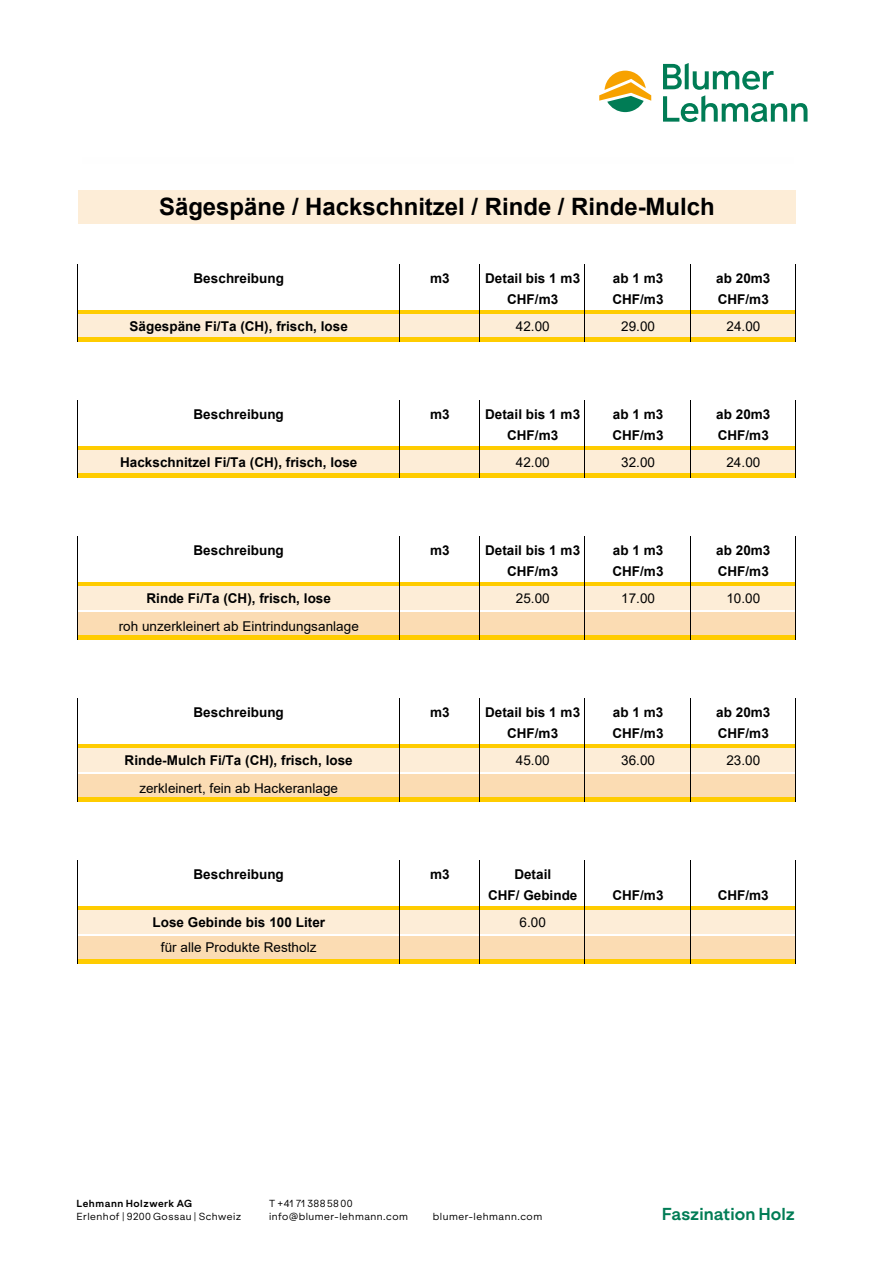
<style>
.page{position:relative;width:893px;height:1263px;background:#fff}
.page>*{position:absolute;margin:0;border:0;box-sizing:border-box;transform-origin:0 0}
.t1{font:700 24px "Arial";color:#000}
.t2{font:700 16.5px "ES Klarheit Grotesk";color:#007c55}
.t3{font:700 13.5px/20.5px "Arial";color:#000;text-align:center}
.t4{font:13.5px "Arial";letter-spacing:.005em;color:#000}
.t5{font:9.75px/13.5px "ES Klarheit Grotesk";letter-spacing:.05em;color:#000}
.t6{font:700 9.75px "ES Klarheit Grotesk";letter-spacing:.055em;color:#000}
</style>
<div class="page">
<div style="left:78px;top:190px;width:718px;height:34px;background:#fdedd7"></div>
<div style="left:78px;top:310px;width:718px;height:5px;background:#fc0"></div>
<div style="left:78px;top:315px;width:718px;height:23px;background:#fdedd7"></div>
<div style="left:78px;top:337px;width:718px;height:5px;background:#fc0"></div>
<div style="left:78px;top:446px;width:718px;height:5px;background:#fc0"></div>
<div style="left:78px;top:451px;width:718px;height:23px;background:#fdedd7"></div>
<hr style="left:78px;top:474px;width:718px;height:4px;background:#fc0">
<div style="left:78px;top:582px;width:718px;height:5px;background:#fc0"></div>
<div style="left:78px;top:587px;width:718px;height:23px;background:#fdedd7"></div>
<div style="left:78px;top:613px;width:718px;height:23px;background:#fbdcb3"></div>
<div style="left:78px;top:635px;width:718px;height:5px;background:#fc0"></div>
<div style="left:78px;top:744px;width:718px;height:5px;background:#fc0"></div>
<div style="left:78px;top:749px;width:718px;height:23px;background:#fdedd7"></div>
<div style="left:78px;top:774px;width:718px;height:23px;background:#fbdcb3"></div>
<div style="left:78px;top:797px;width:718px;height:5px;background:#fc0"></div>
<div style="left:78px;top:906px;width:718px;height:5px;background:#fc0"></div>
<div style="left:78px;top:910px;width:718px;height:23px;background:#fdedd7"></div>
<div style="left:78px;top:936px;width:718px;height:23px;background:#fbdcb3"></div>
<div style="left:78px;top:959px;width:718px;height:5px;background:#fc0"></div>
<hr style="left:77px;top:265px;width:1px;height:77px;background:#000">
<hr style="left:399px;top:265px;width:1px;height:77px;background:#000">
<hr style="left:479px;top:265px;width:1px;height:77px;background:#000">
<hr style="left:585px;top:265px;width:1px;height:77px;background:#000">
<hr style="left:690px;top:265px;width:1px;height:77px;background:#000">
<hr style="left:795px;top:265px;width:1px;height:77px;background:#000">
<hr style="left:77px;top:401px;width:1px;height:77px;background:#000">
<hr style="left:399px;top:401px;width:1px;height:77px;background:#000">
<hr style="left:479px;top:401px;width:1px;height:77px;background:#000">
<hr style="left:585px;top:401px;width:1px;height:77px;background:#000">
<hr style="left:690px;top:401px;width:1px;height:77px;background:#000">
<hr style="left:795px;top:401px;width:1px;height:77px;background:#000">
<hr style="left:77px;top:537px;width:1px;height:103px;background:#000">
<hr style="left:399px;top:537px;width:1px;height:103px;background:#000">
<hr style="left:479px;top:537px;width:1px;height:103px;background:#000">
<hr style="left:585px;top:537px;width:1px;height:103px;background:#000">
<hr style="left:690px;top:537px;width:1px;height:103px;background:#000">
<hr style="left:795px;top:537px;width:1px;height:103px;background:#000">
<hr style="left:77px;top:699px;width:1px;height:103px;background:#000">
<hr style="left:399px;top:699px;width:1px;height:103px;background:#000">
<hr style="left:479px;top:699px;width:1px;height:103px;background:#000">
<hr style="left:585px;top:699px;width:1px;height:103px;background:#000">
<hr style="left:690px;top:699px;width:1px;height:103px;background:#000">
<hr style="left:795px;top:699px;width:1px;height:103px;background:#000">
<hr style="left:77px;top:860px;width:1px;height:104px;background:#000">
<hr style="left:399px;top:860px;width:1px;height:104px;background:#000">
<hr style="left:479px;top:860px;width:1px;height:104px;background:#000">
<hr style="left:585px;top:860px;width:1px;height:104px;background:#000">
<hr style="left:690px;top:860px;width:1px;height:104px;background:#000">
<hr style="left:795px;top:860px;width:1px;height:104px;background:#000">
<svg style="left:599px;top:71px;width:52px;height:41px"></svg>
<svg style="left:663px;top:63px;width:144px;height:59px"></svg>
<h1 class="t1" style="left:159px;top:190px;width:557px">Sägespäne / Hackschnitzel / Rinde / Rinde-Mulch</h1>
<p class="t3" style="left:194px;top:268px;width:92px">Beschreibung</p>
<p class="t3" style="left:430px;top:268px;width:21px">m3</p>
<p class="t3" style="left:485px;top:268px;width:96px">Detail bis 1 m3</p>
<p class="t3" style="left:613px;top:268px;width:52px">ab 1 m3</p>
<p class="t3" style="left:716px;top:268px;width:56px">ab 20m3</p>
<p class="t3" style="left:507px;top:289px;width:53px">CHF/m3</p>
<p class="t3" style="left:612px;top:289px;width:53px">CHF/m3</p>
<p class="t3" style="left:718px;top:289px;width:53px">CHF/m3</p>
<p class="t3" style="left:130px;top:316px;width:220px">Sägespäne Fi/Ta (CH), frisch, lose</p>
<p class="t4" style="left:516px;top:317px;width:35px">42.00</p>
<p class="t4" style="left:621px;top:317px;width:35px">29.00</p>
<p class="t4" style="left:726px;top:317px;width:35px">24.00</p>
<p class="t3" style="left:194px;top:404px;width:92px">Beschreibung</p>
<p class="t3" style="left:430px;top:404px;width:21px">m3</p>
<p class="t3" style="left:485px;top:404px;width:96px">Detail bis 1 m3</p>
<p class="t3" style="left:613px;top:404px;width:52px">ab 1 m3</p>
<p class="t3" style="left:716px;top:404px;width:56px">ab 20m3</p>
<p class="t3" style="left:507px;top:425px;width:53px">CHF/m3</p>
<p class="t3" style="left:612px;top:425px;width:53px">CHF/m3</p>
<p class="t3" style="left:718px;top:425px;width:53px">CHF/m3</p>
<p class="t3" style="left:120px;top:452px;width:239px">Hackschnitzel Fi/Ta (CH), frisch, lose</p>
<p class="t4" style="left:516px;top:453px;width:35px">42.00</p>
<p class="t4" style="left:621px;top:453px;width:35px">32.00</p>
<p class="t4" style="left:726px;top:453px;width:35px">24.00</p>
<p class="t3" style="left:194px;top:540px;width:92px">Beschreibung</p>
<p class="t3" style="left:430px;top:540px;width:21px">m3</p>
<p class="t3" style="left:485px;top:540px;width:96px">Detail bis 1 m3</p>
<p class="t3" style="left:613px;top:540px;width:52px">ab 1 m3</p>
<p class="t3" style="left:716px;top:540px;width:56px">ab 20m3</p>
<p class="t3" style="left:507px;top:561px;width:53px">CHF/m3</p>
<p class="t3" style="left:612px;top:561px;width:53px">CHF/m3</p>
<p class="t3" style="left:718px;top:561px;width:53px">CHF/m3</p>
<p class="t3" style="left:147px;top:588px;width:186px">Rinde Fi/Ta (CH), frisch, lose</p>
<p class="t4" style="left:516px;top:589px;width:35px">25.00</p>
<p class="t4" style="left:621px;top:589px;width:35px">17.00</p>
<p class="t4" style="left:726px;top:589px;width:35px">10.00</p>
<p class="t4" style="left:119px;top:617px;width:242px">roh unzerkleinert ab Eintrindungsanlage</p>
<p class="t3" style="left:194px;top:702px;width:92px">Beschreibung</p>
<p class="t3" style="left:430px;top:702px;width:21px">m3</p>
<p class="t3" style="left:485px;top:702px;width:96px">Detail bis 1 m3</p>
<p class="t3" style="left:613px;top:702px;width:52px">ab 1 m3</p>
<p class="t3" style="left:716px;top:702px;width:56px">ab 20m3</p>
<p class="t3" style="left:507px;top:723px;width:53px">CHF/m3</p>
<p class="t3" style="left:612px;top:723px;width:53px">CHF/m3</p>
<p class="t3" style="left:718px;top:723px;width:53px">CHF/m3</p>
<p class="t3" style="left:125px;top:750px;width:230px">Rinde-Mulch Fi/Ta (CH), frisch, lose</p>
<p class="t4" style="left:516px;top:751px;width:35px">45.00</p>
<p class="t4" style="left:621px;top:751px;width:35px">36.00</p>
<p class="t4" style="left:726px;top:751px;width:35px">23.00</p>
<p class="t4" style="left:139px;top:779px;width:200px">zerkleinert, fein ab Hackeranlage</p>
<p class="t3" style="left:194px;top:864px;width:92px">Beschreibung</p>
<p class="t3" style="left:430px;top:864px;width:21px">m3</p>
<p class="t3" style="left:488px;top:864px;width:91px">Detail<br>CHF/ Gebinde</p>
<p class="t3" style="left:152px;top:912px;width:174px">Lose Gebinde bis 100 Liter</p>
<p class="t4" style="left:520px;top:913px;width:28px">6.00</p>
<p class="t4" style="left:161px;top:938px;width:157px">für alle Produkte Restholz</p>
<p class="t3" style="left:612px;top:885px;width:53px">CHF/m3</p>
<p class="t3" style="left:718px;top:885px;width:53px">CHF/m3</p>
<p class="t6" style="left:77px;top:1195px;width:117px">Lehmann Holzwerk AG</p>
<p class="t5" style="left:77px;top:1209px;width:166px">Erlenhof | 9200 Gossau | Schweiz</p>
<p class="t5" style="left:269px;top:1196px;width:140px">T +41 71 388 58 00 info@blumer-lehmann.com</p>
<p class="t5" style="left:433px;top:1209px;width:111px">blumer-lehmann.com</p>
<p class="t2" style="left:662px;top:1200px;width:135px">Faszination Holz</p>
</div>
